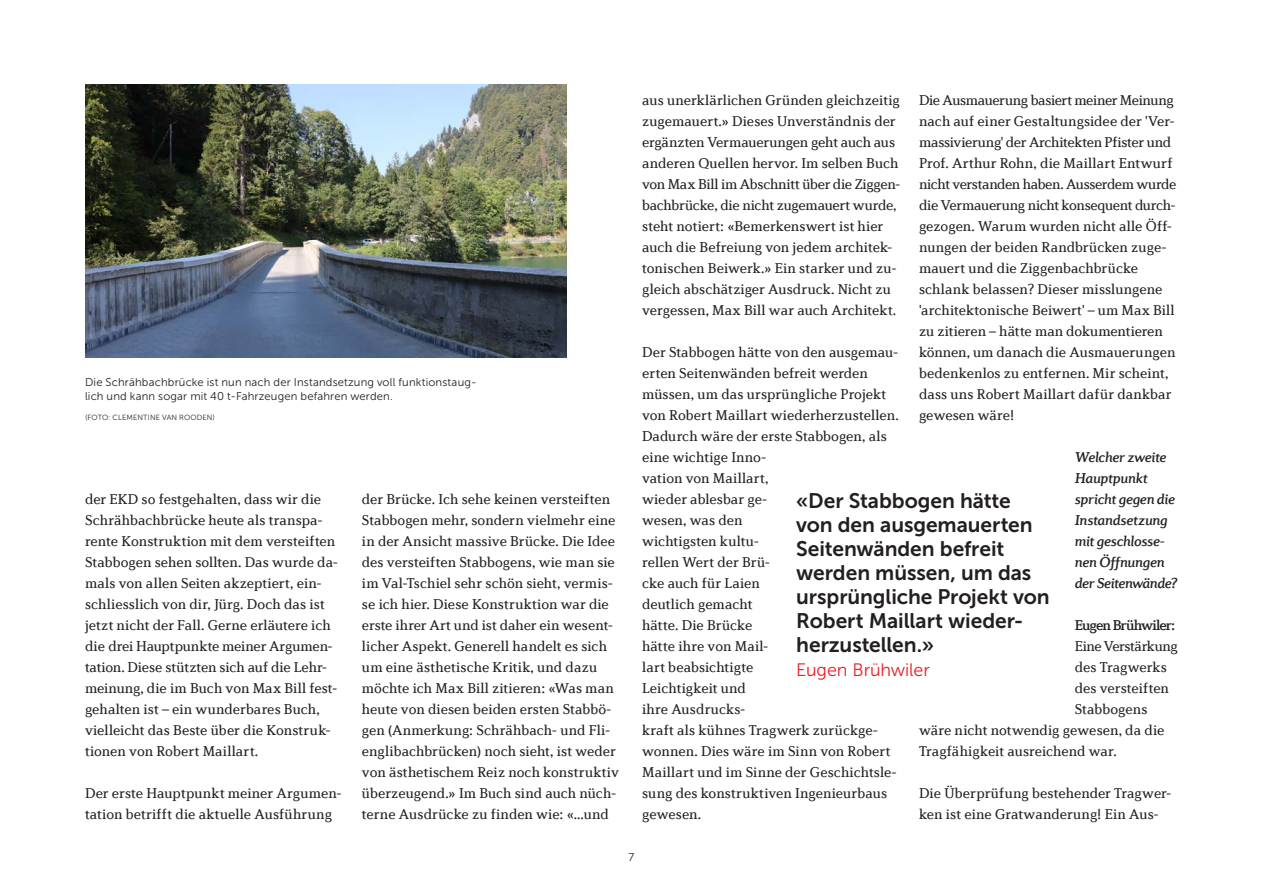
<style>
.page{position:relative;width:1263px;height:893px;background:#fff}
.page>*{position:absolute;margin:0;border:0;box-sizing:border-box;transform-origin:0 0}
.Zitat{font:21px/24px "Museo Sans 700";letter-spacing:-.005em;color:#231f20}
.Zitat-2{font:18px "Museo Sans 300";letter-spacing:-.005em;color:#ee1d23}
.Fliesstext{font:15px/21px "Diverda Serif Com";color:#231f20}
.Interview_Frage{font:italic 500 15px/21px "Diverda Serif Com";letter-spacing:-.025em;color:#231f20}
.Fliesstext-2{font:500 15px "Diverda Serif Com";letter-spacing:-.065em;color:#231f20}
.Fliesstext-3{font:15px "Diverda Serif Com";letter-spacing:-.03em;color:#231f20}
.Bildlegende{font:11.25px/14.1px "Museo Sans 300";letter-spacing:.015em;color:#231f20}
.Quelle{font:7.5px "Museo Sans 300";letter-spacing:.02em;color:#231f20}
</style>
<div class="page">
<img style="left:85px;top:84px;width:482px;height:273px">
<p class="Bildlegende" style="left:85px;top:375px;width:393px">Die Schrähbachbrücke ist nun nach der Instandsetzung voll funktionstaug&shy;lich und kann sogar mit 40 t-Fahrzeugen befahren werden.</p>
<p class="Quelle" style="left:85px;top:413px;width:132px">(FOTO: CLEMENTINE VAN ROODEN)</p>
<p class="Fliesstext" style="left:85px;top:488px;width:255px">der EKD so festgehalten, dass wir die Schrähbachbrücke heute als transpa&shy;rente Konstruktion mit dem versteiften Stabbogen sehen sollten. Das wurde da&shy;mals von allen Seiten akzeptiert, ein&shy;schliesslich von dir, Jürg. Doch das ist jetzt nicht der Fall. Gerne erläutere ich die drei Hauptpunkte meiner Argumen&shy;tation. Diese stützten sich auf die Lehr&shy;meinung, die im Buch von Max Bill fest&shy;gehalten ist – ein wunderbares Buch, vielleicht das Beste über die Konstruk&shy;tionen von Robert Maillart.</p>
<p class="Fliesstext" style="left:85px;top:782px;width:258px">Der erste Hauptpunkt meiner Argumen&shy;tation betrifft die aktuelle Ausführung</p>
<p class="Fliesstext" style="left:362px;top:488px;width:258px">der Brücke. Ich sehe keinen versteiften Stabbogen mehr, sondern vielmehr eine in der Ansicht massive Brücke. Die Idee des versteiften Stabbogens, wie man sie im Val-Tschiel sehr schön sieht, vermis&shy;se ich hier. Diese Konstruktion war die erste ihrer Art und ist daher ein wesent&shy;licher Aspekt. Generell handelt es sich um eine ästhetische Kritik, und dazu möchte ich Max Bill zitieren: «Was man heute von diesen beiden ersten Stabbö&shy;gen (Anmerkung: Schrähbach- und Fli&shy;englibachbrücken) noch sieht, ist weder von ästhetischem Reiz noch konstruktiv überzeugend.» Im Buch sind auch nüch&shy;terne Ausdrücke zu finden wie: «...und</p>
<p class="Fliesstext" style="left:919px;top:89px;width:259px">Die Ausmauerung basiert meiner Meinung nach auf einer Gestaltungsidee der 'Ver&shy;massivierung' der Architekten Pfister und Prof. Arthur Rohn, die Maillart Entwurf nicht verstanden haben. Ausserdem wurde die Vermauerung nicht konsequent durch&shy;gezogen. Warum wurden nicht alle Öff&shy;nungen der beiden Randbrücken zuge&shy;mauert und die Ziggenbachbrücke schlank belassen? Dieser misslungene 'architektonische Beiwert' – um Max Bill zu zitieren – hätte man dokumentieren können, um danach die Ausmauerungen bedenkenlos zu entfernen. Mir scheint, dass uns Robert Maillart dafür dankbar gewesen wäre!</p>
<p class="Interview_Frage" style="left:1075px;top:446px;width:104px">Welcher zweite<br>Hauptpunkt spricht gegen die<br>Instandsetzung mit geschlosse&shy;nen Öffnungen der Seitenwände?</p>
<p class="Fliesstext-2" style="left:1075px;top:617px;width:102px">Eugen Brühwiler:</p>
<p class="Fliesstext-3" style="left:1075px;top:638px;width:105px">Eine Verstärkung</p>
<p class="Fliesstext" style="left:1075px;top:656px;width:93px">des Tragwerks</p>
<p class="Fliesstext" style="left:1075px;top:677px;width:96px">des versteiften</p>
<p class="Fliesstext" style="left:1075px;top:698px;width:74px">Stabbogens</p>
<p class="Fliesstext" style="left:919px;top:719px;width:247px">wäre nicht notwendig gewesen, da die</p>
<p class="Fliesstext" style="left:919px;top:740px;width:199px">Tragfähigkeit ausreichend war.</p>
<p class="Fliesstext" style="left:919px;top:782px;width:254px">Die Überprüfung bestehender Tragwer&shy;ken ist eine Gratwanderung! Ein Aus-</p>
<p class="Fliesstext" style="left:642px;top:89px;width:260px">aus unerklärlichen Gründen gleichzeitig zugemauert.» Dieses Unverständnis der ergänzten Vermauerungen geht auch aus anderen Quellen hervor. Im selben Buch von Max Bill im Abschnitt über die Ziggen&shy;bachbrücke, die nicht zugemauert wurde, steht notiert: «Bemerkenswert ist hier auch die Befreiung von jedem architek&shy;tonischen Beiwerk.» Ein starker und zu&shy;gleich abschätziger Ausdruck. Nicht zu vergessen, Max Bill war auch Architekt.</p>
<p class="Fliesstext" style="left:642px;top:341px;width:258px">Der Stabbogen hätte von den ausgemau&shy;erten Seitenwänden befreit werden müssen, um das ursprüngliche Projekt von Robert Maillart wiederherzustellen.<br>Dadurch wäre der erste Stabbogen, als eine wichtige Inno-<br>vation von Maillart,<br>wieder ablesbar ge-<br>wesen, was den<br>wichtigsten kultu-<br>rellen Wert der Brü-<br>cke auch für Laien<br>deutlich gemacht<br>hätte. Die Brücke<br>hätte ihre von Mail-<br>lart beabsichtigte<br>Leichtigkeit und<br>ihre Ausdrucks-<br>kraft als kühnes Tragwerk zurückge&shy;wonnen. Dies wäre im Sinn von Robert<br>Maillart und im Sinne der Geschichtsle&shy;sung des konstruktiven Ingenieurbaus gewesen.</p>
<p class="Zitat" style="left:796px;top:489px;width:255px">«Der Stabbogen hätte von den ausgemauerten<br>Seitenwänden befreit werden müssen, um das ursprüngliche Projekt von<br>Robert Maillart wieder&shy;herzustellen.»</p>
<p class="Zitat-2" style="left:796px;top:660px;width:135px">Eugen Brühwiler</p>
<p class="Bildlegende" style="left:628px;top:850px;width:7px">7</p>
</div>
